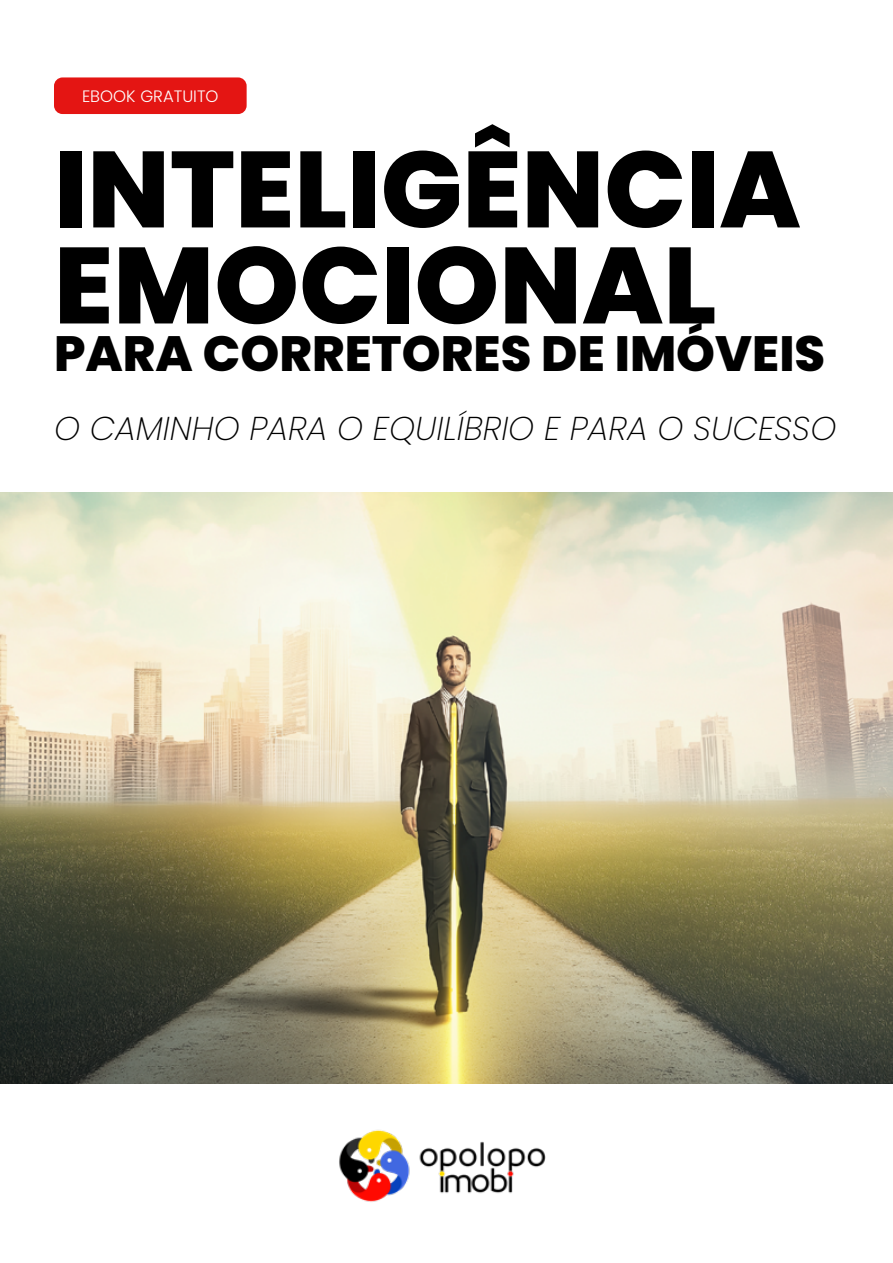
<style>
.page{position:relative;width:893px;height:1263px;background:#fff}
.page>*{position:absolute;margin:0;border:0;box-sizing:border-box;transform-origin:0 0}
.t1{font:800 108px/96px "Poppins";color:#000}
.t2{font:800 49.5px "Poppins";color:#000}
.t3{font:italic 200 33px "Poppins";color:#000}
.t4{font:300 16.5px "Poppins";color:#fff}
</style>
<div class="page">
<img style="left:0;top:492px;width:893px;height:591px">
<div style="left:54px;top:77px;width:193px;height:37px;background:#e41513;border-radius:9px"></div>
<img style="left:339px;top:1130px;width:207px;height:72px">
<p class="t4" style="left:82px;top:87px;width:138px">EBOOK GRATUITO</p>
<h1 class="t1" style="left:54px;top:142px;width:748px">INTELIGÊNCIA<br>EMOCIONAL</h1>
<h2 class="t2" style="left:54px;top:325px;width:773px">PARA CORRETORES DE IMÓVEIS</h2>
<p class="t3" style="left:54px;top:409px;width:784px">O CAMINHO PARA O EQUILÍBRIO E PARA O SUCESSO</p>
</div>
